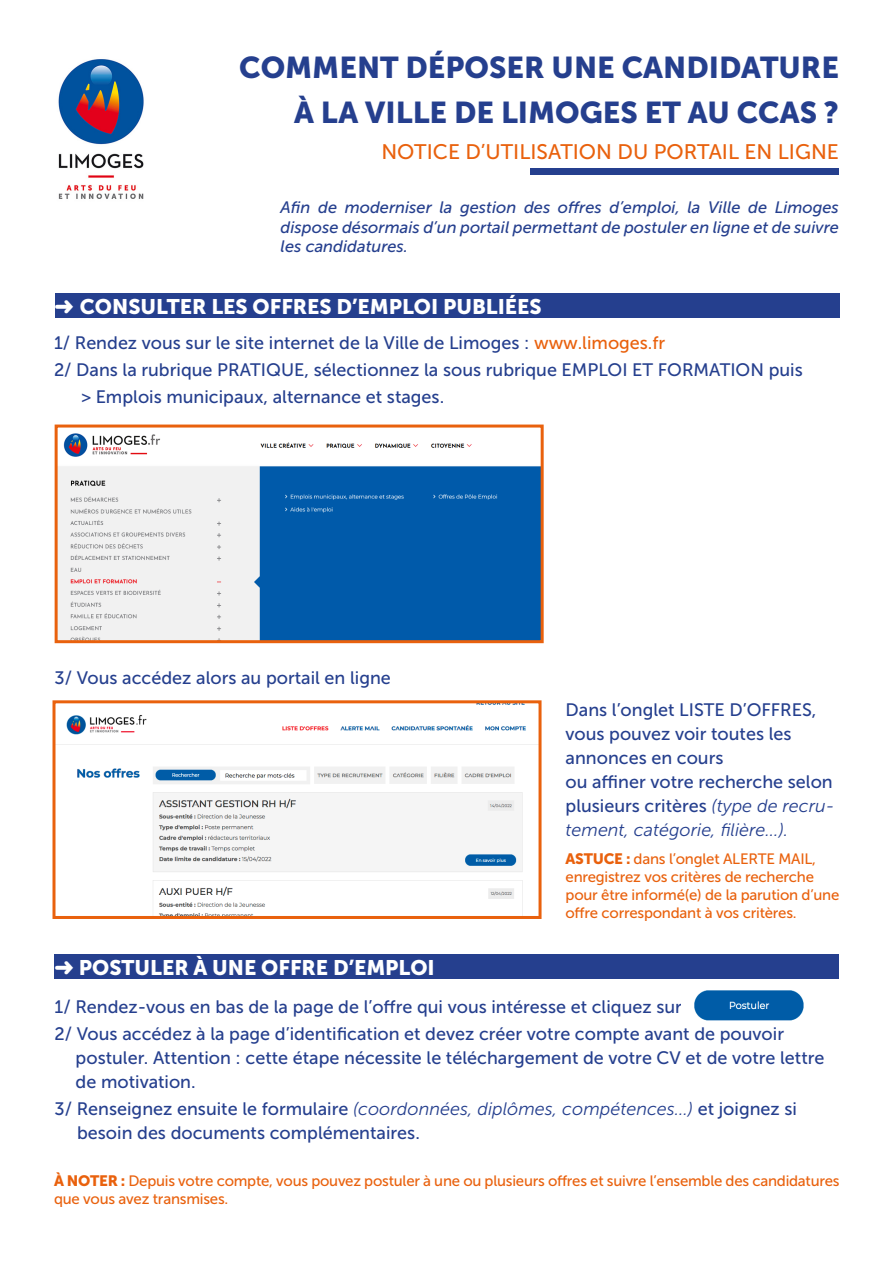
<style>
.page{position:relative;width:893px;height:1263px;background:#fff}
.page>*{position:absolute;margin:0;border:0;box-sizing:border-box;transform-origin:0 0}
.t1{font:30px/45px "Museo Sans 900";color:#253f8e;text-align:right}
.t2{font:21px "Museo Sans 900";color:#fff}
.t3{font:21px "Museo Sans 500";color:#e9610d}
.t4{font:18px/24px "Museo Sans 500";color:#253f8e}
.t5{font:italic 16.5px/19.5px "Museo Sans 500";color:#253f8e;text-align:justify}
.t6{font:15px/18px "Museo Sans 500";letter-spacing:-.015em;color:#e9610d}
.s1{color:#e9610d}
.s2{font-family:"Museo Sans 300";font-style:italic}
.s3{font-family:"Museo Sans 900"}
</style>
<div class="page">
<img style="left:58px;top:59px;width:86px;height:140px">
<img style="left:56px;top:704px;width:482px;height:211px">
<div style="left:52px;top:700px;width:490px;height:219px;border:3px solid #e9610d"></div>
<img style="left:59px;top:433px;width:481px;height:206px">
<div style="left:55px;top:424px;width:489px;height:219px;border:3px solid #e9610d"></div>
<img style="left:694px;top:990px;width:110px;height:31px">
<div style="left:55px;top:293px;width:785px;height:25px;background:#253f8e"></div>
<div style="left:55px;top:955px;width:784px;height:24px;background:#253f8e"></div>
<div style="left:530px;top:169px;width:308px;height:6px;background:#253f8e"></div>
<p class="t1" style="left:239px;top:45px;width:601px">COMMENT DÉPOSER UNE CANDIDATURE<br>À LA VILLE DE LIMOGES ET AU CCAS ?</p>
<p class="t3" style="left:381px;top:140px;width:459px">NOTICE D’UTILISATION DU PORTAIL EN LIGNE</p>
<p class="t5" style="left:281px;top:198px;width:560px">Afin de moderniser la gestion des offres d’emploi, la Ville de Limoges dispose désormais d’un portail permettant de postuler en ligne et de suivre les candidatures.</p>
<p class="t2" style="left:55px;top:294px;width:489px">➜ CONSULTER LES OFFRES D’EMPLOI PUBLIÉES</p>
<p class="t4" style="left:54px;top:331px;width:613px">1/ Rendez vous sur le site internet de la Ville de Limoges : <span class="s1">www.limoges.fr</span></p>
<p class="t4" style="left:81px;top:357px;width:723px;line-height:27px;text-indent:-27px">2/ Dans la rubrique PRATIQUE, sélectionnez la sous rubrique EMPLOI ET FORMATION puis &gt; Emplois municipaux, alternance et stages.</p>
<p class="t4" style="left:55px;top:665px;width:338px">3/ Vous accédez alors au portail en ligne</p>
<p class="t2" style="left:55px;top:955px;width:382px">➜ POSTULER À UNE OFFRE D’EMPLOI</p>
<p class="t4" style="left:566px;top:698px;width:252px">Dans l’onglet LISTE D’OFFRES, vous pouvez voir toutes les annonces en cours</p>
<p class="t4" style="left:566px;top:770px;width:271px;text-align:justify">ou affiner votre recherche selon plusieurs critères <span class="s2">(type de recru&shy;tement, catégorie, filière...).</span></p>
<p class="t6" style="left:566px;top:849px;width:275px"><span class="s3">ASTUCE :</span> dans l’onglet ALERTE MAIL, enregistrez vos critères de recherche pour être informé(e) de la parution d’une offre correspondant à vos critères.</p>
<p class="t4" style="left:55px;top:995px;width:629px">1/ Rendez-vous en bas de la page de l’offre qui vous intéresse et cliquez sur</p>
<p class="t4" style="left:76px;top:1022px;width:750px;text-indent:-21px">2/ Vous accédez à la page d’identification et devez créer votre compte avant de pouvoir postuler. Attention : cette étape nécessite le téléchargement de votre CV et de votre lettre de motivation.</p>
<p class="t4" style="left:77px;top:1097px;width:721px;text-indent:-22px">3/ Renseignez ensuite le formulaire <span class="s2">(coordonnées, diplômes, compétences...)</span> et joignez si besoin des documents complémentaires.</p>
<p class="t6" style="left:54px;top:1172px;width:787px"><span class="s3">À NOTER :</span> Depuis votre compte, vous pouvez postuler à une ou plusieurs offres et suivre l’ensemble des candidatures que vous avez transmises.</p>
</div>
